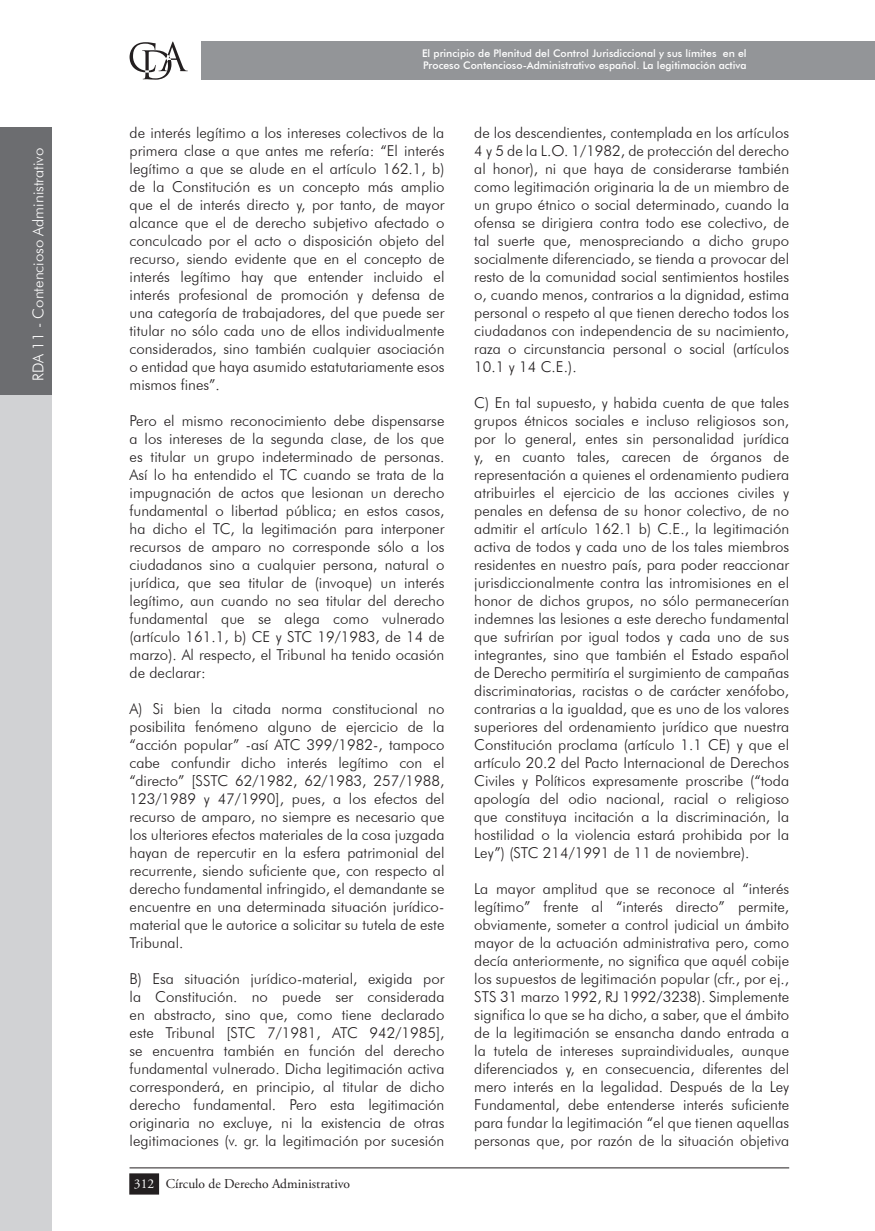
<style>
.page{position:relative;width:875px;height:1231px;background:#fff}
.page>*{position:absolute;margin:0;border:0;box-sizing:border-box;transform-origin:0 0}
.t1{font:300 15px/18px "Futura BT";color:#231f20;text-align:justify}
.t2{font:300 15px "Futura BT";color:#fff}
.t3{font:13.5px "Adobe Garamond Pro";color:#231f20}
.t4{font:500 10.5px/12.6px "Futura BT";color:#fff}
.s1{color:#fff}
</style>
<div class="page">
<hr style="left:874px;top:41px;width:1px;height:39px;background:#939598">
<div style="left:201px;top:41px;width:673px;height:39px;background:#939598"></div>
<svg style="left:129px;top:42px;width:59px;height:38px"></svg>
<hr style="left:129px;top:1167px;width:660px;height:1px;background:#231f20">
<div style="left:130px;top:1174px;width:28px;height:20px;background:#231f20"></div>
<div style="left:129px;top:1173px;width:30px;height:21px;border:2px solid #231f20"></div>
<div style="left:0;top:386px;width:52px;height:845px;background:#d1d2d4"></div>
<div style="left:0;top:127px;width:52px;height:267px;background:#6c6d70"></div>
<p class="t2" style="left:29px;top:381px;width:235px;rotate:-90deg">RDA 11 - Contencioso Administrativo</p>
<p class="t4" style="left:422px;top:47px;width:326px">El principio de Plenitud del Control Jurisdiccional y sus límites en el<br>Proceso Contencioso-Administrativo español. La legitimación activa</p>
<p class="t1" style="left:129px;top:123px;width:316px">de interés legítimo a los intereses colectivos de la primera clase a que antes me refería: “El interés legítimo a que se alude en el artículo 162.1, b) de la Constitución es un concepto más amplio que el de interés directo y, por tanto, de mayor alcance que el de derecho subjetivo afectado o conculcado por el acto o disposición objeto del recurso, siendo evidente que en el concepto de interés legítimo hay que entender incluido el interés profesional de promoción y defensa de una categoría de trabajadores, del que puede ser titular no sólo cada uno de ellos individualmente considerados, sino también cualquier asociación o entidad que haya asumido estatutariamente esos mismos fines”.</p>
<p class="t1" style="left:129px;top:411px;width:316px">Pero el mismo reconocimiento debe dispensarse a los intereses de la segunda clase, de los que es titular un grupo indeterminado de personas.<br>Así lo ha entendido el TC cuando se trata de la impugnación de actos que lesionan un derecho fundamental o libertad pública; en estos casos, ha dicho el TC, la legitimación para interponer recursos de amparo no corresponde sólo a los ciudadanos sino a cualquier persona, natural o jurídica, que sea titular de (invoque) un interés legítimo, aun cuando no sea titular del derecho fundamental que se alega como vulnerado (artículo 161.1, b) CE y STC 19/1983, de 14 de marzo). Al respecto, el Tribunal ha tenido ocasión de declarar:</p>
<p class="t1" style="left:129px;top:699px;width:316px">A) Si bien la citada norma constitucional no posibilita fenómeno alguno de ejercicio de la “acción popular” -así ATC 399/1982-, tampoco cabe confundir dicho interés legítimo con el “directo” [SSTC 62/1982, 62/1983, 257/1988, 123/1989 y 47/1990], pues, a los efectos del recurso de amparo, no siempre es necesario que los ulteriores efectos materiales de la cosa juzgada hayan de repercutir en la esfera patrimonial del recurrente, siendo suficiente que, con respecto al derecho fundamental infringido, el demandante se encuentre en una determinada situación jurídico&shy;material que le autorice a solicitar su tutela de este Tribunal.</p>
<p class="t1" style="left:129px;top:969px;width:316px">B) Esa situación jurídico-material, exigida por la Constitución. no puede ser considerada en abstracto, sino que, como tiene declarado este Tribunal [STC 7/1981, ATC 942/1985], se encuentra también en función del derecho fundamental vulnerado. Dicha legitimación activa corresponderá, en principio, al titular de dicho derecho fundamental. Pero esta legitimación originaria no excluye, ni la existencia de otras legitimaciones (v. gr. la legitimación por sucesión</p>
<p class="t3" style="left:134px;top:1175px;width:218px"><span class="s1">312</span> Círculo de Derecho Administrativo</p>
<p class="t1" style="left:474px;top:123px;width:316px">de los descendientes, contemplada en los artículos 4 y 5 de la L.O. 1/1982, de protección del derecho al honor), ni que haya de considerarse también como legitimación originaria la de un miembro de un grupo étnico o social determinado, cuando la ofensa se dirigiera contra todo ese colectivo, de tal suerte que, menospreciando a dicho grupo socialmente diferenciado, se tienda a provocar del resto de la comunidad social sentimientos hostiles o, cuando menos, contrarios a la dignidad, estima personal o respeto al que tienen derecho todos los ciudadanos con independencia de su nacimiento, raza o circunstancia personal o social (artículos 10.1 y 14 C.E.).</p>
<p class="t1" style="left:474px;top:393px;width:316px">C) En tal supuesto, y habida cuenta de que tales grupos étnicos sociales e incluso religiosos son, por lo general, entes sin personalidad jurídica y, en cuanto tales, carecen de órganos de representación a quienes el ordenamiento pudiera atribuirles el ejercicio de las acciones civiles y penales en defensa de su honor colectivo, de no admitir el artículo 162.1 b) C.E., la legitimación activa de todos y cada uno de los tales miembros residentes en nuestro país, para poder reaccionar jurisdiccionalmente contra las intromisiones en el honor de dichos grupos, no sólo permanecerían indemnes las lesiones a este derecho fundamental que sufrirían por igual todos y cada uno de sus integrantes, sino que también el Estado español de Derecho permitiría el surgimiento de campañas discriminatorias, racistas o de carácter xenófobo, contrarias a la igualdad, que es uno de los valores superiores del ordenamiento jurídico que nuestra Constitución proclama (artículo 1.1 CE) y que el artículo 20.2 del Pacto Internacional de Derechos Civiles y Políticos expresamente proscribe (“toda apología del odio nacional, racial o religioso que constituya incitación a la discriminación, la hostilidad o la violencia estará prohibida por la Ley”) (STC 214/1991 de 11 de noviembre).</p>
<p class="t1" style="left:474px;top:879px;width:316px">La mayor amplitud que se reconoce al “interés legítimo” frente al “interés directo” permite, obviamente, someter a control judicial un ámbito mayor de la actuación administrativa pero, como decía anteriormente, no significa que aquél cobije los supuestos de legitimación popular (cfr., por ej., STS 31 marzo 1992, RJ 1992/3238). Simplemente significa lo que se ha dicho, a saber, que el ámbito de la legitimación se ensancha dando entrada a la tutela de intereses supraindividuales, aunque diferenciados y, en consecuencia, diferentes del mero interés en la legalidad. Después de la Ley Fundamental, debe entenderse interés suficiente para fundar la legitimación “el que tienen aquellas personas que, por razón de la situación objetiva</p>
</div>
